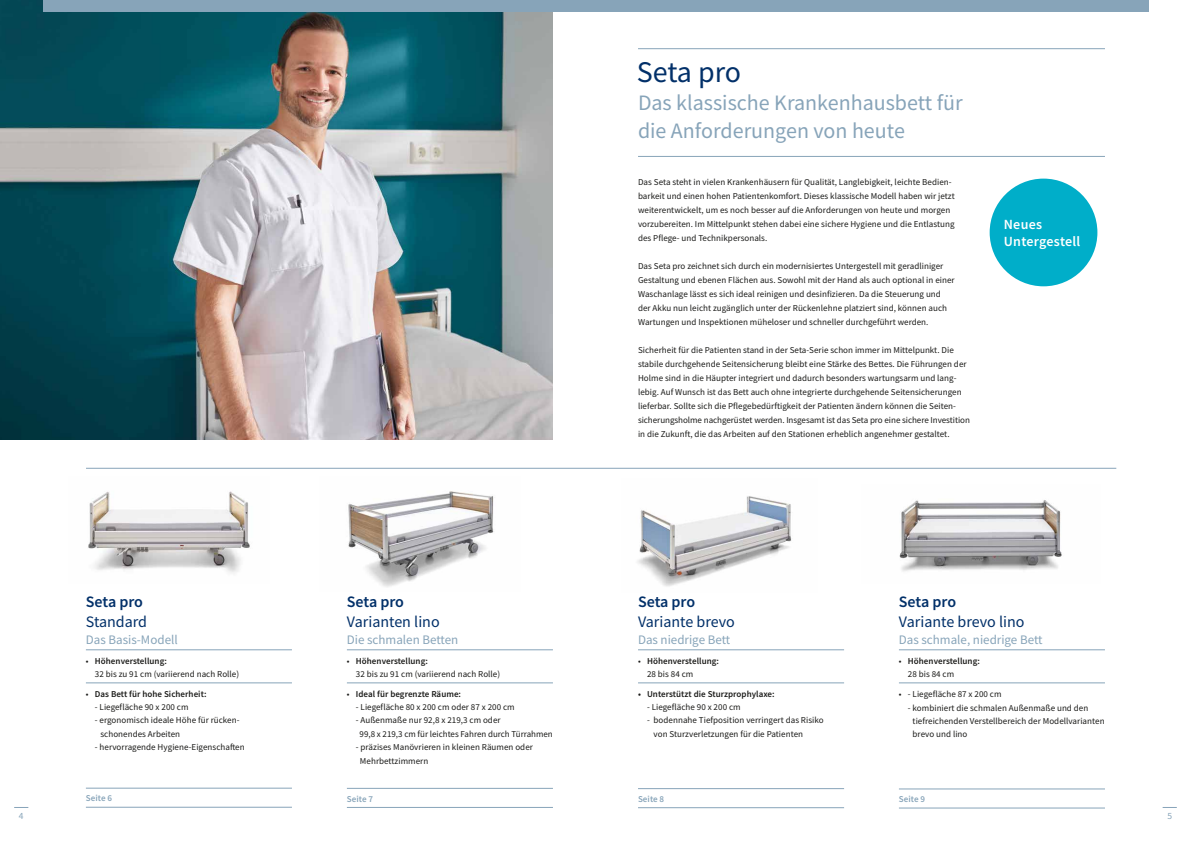
<style>
.page{position:relative;width:1191px;height:842px;background:#fff}
.page>*{position:absolute;margin:0;border:0;box-sizing:border-box;transform-origin:0 0}
.t1{font:30px "Source Sans Pro";letter-spacing:-.01em;color:#023069}
.t2{font:22px/28px "Source Sans Pro";color:#87a4b9}
.t3{font:16px "Source Sans Pro";color:#023069}
.t4{font:600 16px "Source Sans Pro";letter-spacing:-.01em;color:#023069}
.t5{font:600 14px/16.8px "Source Sans Pro";letter-spacing:.02em;color:#fff}
.t6{font:13px "Source Sans Pro";color:#87a4b9}
.t7{font:9.5px "Source Sans Pro";color:#87a4b9}
.t8{font:9px/14px "Source Sans Pro";letter-spacing:.005em;color:#1a1a18}
.t9{font:600 9px/13.4px "Source Sans Pro";letter-spacing:.005em;color:#1a1a18}
.t10{font:600 9px "Source Sans Pro";letter-spacing:.005em;color:#87a4b9}
.s1{font-weight:600}
.s2{font-weight:400}
</style>
<div class="page">
<svg style="left:1162px;top:807px;width:14px;height:1px"></svg>
<svg style="left:14px;top:807px;width:14px;height:1px"></svg>
<img style="left:0;top:0;width:553px;height:439px">
<div style="left:43px;top:0;width:1105px;height:11px;background:#87a4b9"></div>
<hr style="left:86px;top:468px;width:1030px;height:1px;background:#87a4b9">
<img style="left:88px;top:491px;width:162px;height:82px">
<img style="left:637px;top:496px;width:154px;height:91px">
<img style="left:348px;top:491px;width:146px;height:96px">
<img style="left:899px;top:500px;width:163px;height:72px">
<hr style="left:638px;top:48px;width:467px;height:1px;background:#87a4b9">
<hr style="left:86px;top:649px;width:206px;height:1px;background:#87a4b9">
<hr style="left:86px;top:683px;width:206px;height:1px;background:#87a4b9">
<hr style="left:86px;top:788px;width:206px;height:1px;background:#87a4b9">
<hr style="left:86px;top:807px;width:206px;height:1px;background:#87a4b9">
<hr style="left:347px;top:649px;width:206px;height:1px;background:#87a4b9">
<hr style="left:347px;top:683px;width:206px;height:1px;background:#87a4b9">
<hr style="left:347px;top:788px;width:206px;height:1px;background:#87a4b9">
<hr style="left:347px;top:807px;width:206px;height:1px;background:#87a4b9">
<hr style="left:638px;top:649px;width:206px;height:1px;background:#87a4b9">
<hr style="left:638px;top:683px;width:206px;height:1px;background:#87a4b9">
<hr style="left:638px;top:788px;width:206px;height:1px;background:#87a4b9">
<hr style="left:638px;top:807px;width:206px;height:1px;background:#87a4b9">
<hr style="left:899px;top:649px;width:206px;height:1px;background:#87a4b9">
<hr style="left:899px;top:683px;width:206px;height:1px;background:#87a4b9">
<hr style="left:899px;top:789px;width:206px;height:1px;background:#87a4b9">
<hr style="left:899px;top:808px;width:206px;height:1px;background:#87a4b9">
<div style="left:989px;top:179px;width:108px;height:107px;background:#00aec9;border-radius:50%"></div>
<hr style="left:638px;top:156px;width:467px;height:1px;background:#87a4b9">
<h3 class="t4" style="left:86px;top:592px;width:59px">Seta pro</h3>
<h3 class="t3" style="left:86px;top:611px;width:63px">Standard</h3>
<h3 class="t6" style="left:86px;top:631px;width:93px">Das Basis-Modell</h3>
<p class="t8" style="left:95px;top:654px;width:146px;line-height:13.4px;text-indent:-9px">• <span class="s1">Höhenverstellung:<br></span>32 bis zu 91 cm (variierend nach Rolle)</p>
<p class="t9" style="left:86px;top:687px;width:122px"><span class="s2">•</span> Das Bett für hohe Sicherheit:</p>
<p class="t8" style="left:95px;top:700px;width:95px">- Liegefläche 90 x 200 cm</p>
<p class="t8" style="left:100px;top:714px;width:141px;line-height:13.4px;text-indent:-6px">- ergonomisch ideale Höhe für rücken&shy;schonendes Arbeiten</p>
<p class="t8" style="left:95px;top:740px;width:151px">- hervorragende Hygiene-Eigenschaften</p>
<p class="t10" style="left:86px;top:792px;width:28px">Seite 6</p>
<h3 class="t4" style="left:347px;top:592px;width:59px">Seta pro</h3>
<h3 class="t3" style="left:347px;top:611px;width:94px">Varianten lino</h3>
<h3 class="t6" style="left:347px;top:631px;width:113px">Die schmalen Betten</h3>
<p class="t8" style="left:356px;top:654px;width:146px;line-height:13.4px;text-indent:-9px">• <span class="s1">Höhenverstellung:<br></span>32 bis zu 91 cm (variierend nach Rolle)</p>
<p class="t9" style="left:347px;top:687px;width:116px"><span class="s2">•</span> Ideal für begrenzte Räume:</p>
<p class="t8" style="left:356px;top:700px;width:160px">- Liegefläche 80 x 200 cm oder 87 x 200 cm</p>
<p class="t8" style="left:359px;top:714px;width:195px;line-height:13.4px;text-indent:-4px">- Außenmaße nur 92,8 x 219,3 cm oder<br>99,8 x 219,3 cm für leichtes Fahren durch Türrahmen</p>
<p class="t8" style="left:360px;top:740px;width:174px;line-height:13.4px;text-indent:-4px">- präzises Manövrieren in kleinen Räumen oder<br>Mehrbettzimmern</p>
<p class="t10" style="left:347px;top:793px;width:28px">Seite 7</p>
<h1 class="t1" style="left:637px;top:53px;width:106px">Seta pro</h1>
<h2 class="t2" style="left:638px;top:89px;width:326px">Das klassische Krankenhausbett für die Anforderungen von heute</h2>
<p class="t8" style="left:638px;top:175px;width:318px">Das Seta steht in vielen Krankenhäusern für Qualität, Langlebigkeit, leichte Bedien&shy;barkeit und einen hohen Patientenkomfort. Dieses klassische Modell haben wir jetzt weiterentwickelt, um es noch besser auf die Anforderungen von heute und morgen vorzubereiten. Im Mittelpunkt stehen dabei eine sichere Hygiene und die Entlastung des Pflege- und Technikpersonals.</p>
<p class="t8" style="left:638px;top:259px;width:318px">Das Seta pro zeichnet sich durch ein modernisiertes Untergestell mit geradliniger Gestaltung und ebenen Flächen aus. Sowohl mit der Hand als auch optional in einer Waschanlage lässt es sich ideal reinigen und desinfizieren. Da die Steuerung und der Akku nun leicht zugänglich unter der Rückenlehne platziert sind, können auch Wartungen und Inspektionen müheloser und schneller durchgeführt werden.</p>
<p class="t8" style="left:638px;top:343px;width:333px">Sicherheit für die Patienten stand in der Seta-Serie schon immer im Mittelpunkt. Die stabile durchgehende Seitensicherung bleibt eine Stärke des Bettes. Die Führungen der Holme sind in die Häupter integriert und dadurch besonders wartungsarm und lang&shy;lebig. Auf Wunsch ist das Bett auch ohne integrierte durchgehende Seitensicherungen lieferbar. Sollte sich die Pflegebedürftigkeit der Patienten ändern können die Seiten&shy;sicherungsholme nachgerüstet werden. Insgesamt ist das Seta pro eine sichere Investition in die Zukunft, die das Arbeiten auf den Stationen erheblich angenehmer gestaltet.</p>
<h3 class="t5" style="left:1003px;top:216px;width:78px">Neues<br>Untergestell</h3>
<h3 class="t4" style="left:638px;top:592px;width:59px">Seta pro</h3>
<h3 class="t3" style="left:638px;top:611px;width:98px">Variante brevo</h3>
<h3 class="t6" style="left:638px;top:631px;width:94px">Das niedrige Bett</h3>
<p class="t9" style="left:647px;top:654px;width:73px;text-indent:-9px"><span class="s2">•</span> Höhenverstellung:<br><span class="s2">28 bis 84 cm</span></p>
<p class="t9" style="left:638px;top:687px;width:138px">• Unterstützt die Sturzprophylaxe:</p>
<p class="t8" style="left:647px;top:700px;width:95px">- Liegefläche 90 x 200 cm</p>
<p class="t8" style="left:653px;top:714px;width:172px;line-height:13.4px;text-indent:-7px">- bodennahe Tiefposition verringert das Risiko von Sturzverletzungen für die Patienten</p>
<p class="t10" style="left:638px;top:793px;width:28px">Seite 8</p>
<h3 class="t4" style="left:899px;top:592px;width:59px">Seta pro</h3>
<h3 class="t3" style="left:899px;top:611px;width:127px">Variante brevo lino</h3>
<h3 class="t6" style="left:899px;top:631px;width:145px">Das schmale, niedrige Bett</h3>
<p class="t9" style="left:908px;top:654px;width:73px;text-indent:-9px"><span class="s2">•</span> Höhenverstellung:<br><span class="s2">28 bis 84 cm</span></p>
<p class="t8" style="left:899px;top:687px;width:104px">• - Liegefläche 87 x 200 cm</p>
<p class="t8" style="left:912px;top:701px;width:193px;line-height:13.4px;text-indent:-5px">- kombiniert die schmalen Außenmaße und den tiefreichenden Verstellbereich der Modellvarianten brevo und lino</p>
<p class="t10" style="left:899px;top:793px;width:28px">Seite 9</p>
<p class="t7" style="left:19px;top:810px;width:6px">4</p>
<p class="t7" style="left:1167px;top:810px;width:6px">5</p>
</div>
